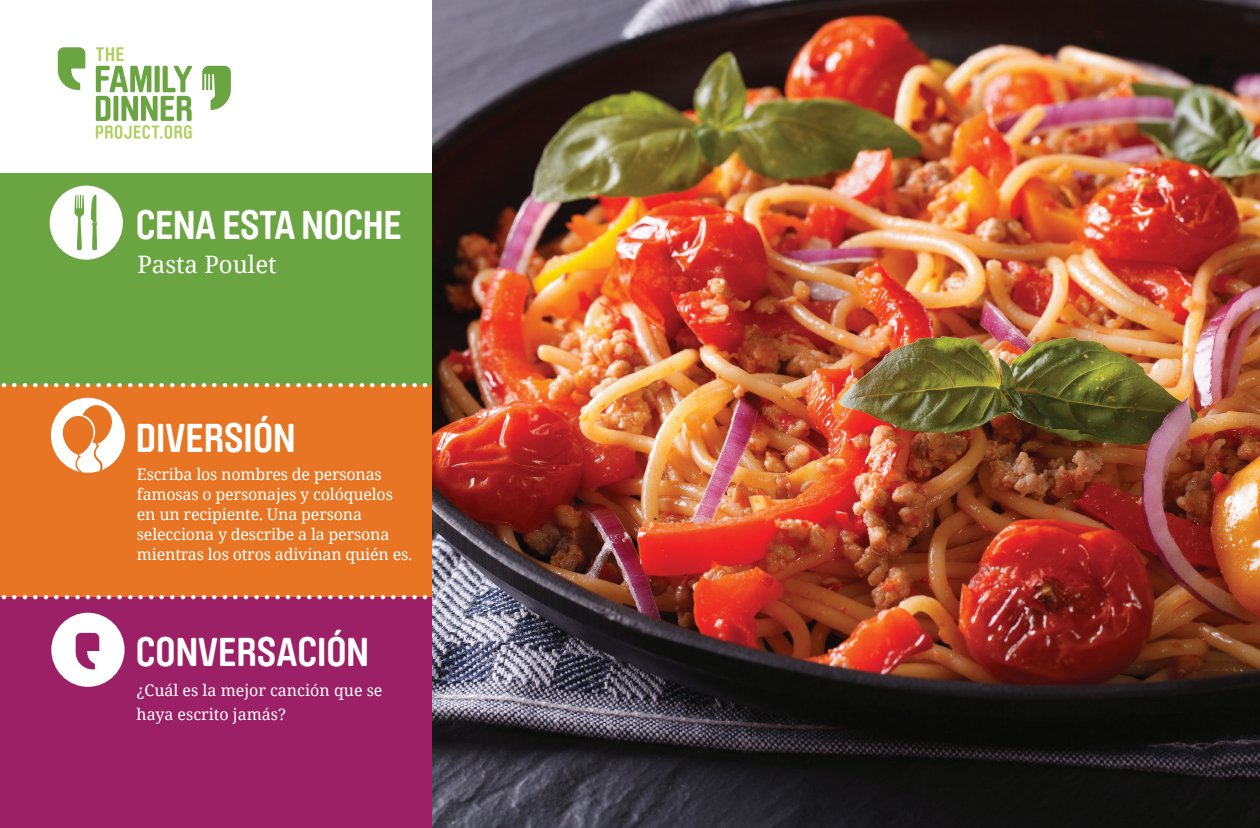
<style>
.page{position:relative;width:1260px;height:828px;background:#fff}
.page>*{position:absolute;margin:0;border:0;box-sizing:border-box;transform-origin:0 0}
.t1{font:700 40px "Brauer Neue";color:#fff}
.t2{font:700 26px "Clarendon";color:#fff}
.t3{font:24px "Noto Serif";color:#fff}
.t4{font:16px/20px "Noto Serif";letter-spacing:-.01em;color:#fff}
</style>
<div class="page">
<div style="left:0;top:174px;width:447px;height:212px;background:#6aa542"></div>
<div style="left:0;top:386px;width:447px;height:212px;background:#e77524"></div>
<div style="left:0;top:598px;width:447px;height:230px;background:#9c2066"></div>
<svg style="left:58px;top:47px;width:27px;height:43px"></svg>
<svg style="left:202px;top:66px;width:29px;height:44px"></svg>
<svg style="left:96px;top:47px;width:96px;height:92px"></svg>
<svg style="left:51px;top:398px;width:74px;height:75px"></svg>
<div style="left:51px;top:613px;width:74px;height:74px;background:#fff;border-radius:50%"></div>
<svg style="left:76px;top:633px;width:23px;height:36px"></svg>
<div style="left:50px;top:186px;width:73px;height:74px;background:#fff;border-radius:50%"></div>
<svg style="left:75px;top:195px;width:9px;height:55px"></svg>
<svg style="left:91px;top:195px;width:6px;height:55px"></svg>
<img style="left:432px;top:0;width:828px;height:828px">
<h1 class="t1" style="left:136px;top:202px;width:267px">CENA ESTA NOCHE</h1>
<h3 class="t3" style="left:137px;top:248px;width:141px">Pasta Poulet</h3>
<h2 class="t2" style="left:0;top:363px;width:431px">.........................................</h2>
<h1 class="t1" style="left:136px;top:415px;width:161px">DIVERSIÓN</h1>
<p class="t4" style="left:137px;top:464px;width:277px">Escriba los nombres de personas famosas o personajes y colóquelos en un recipiente. Una persona selecciona y describe a la persona mientras los otros adivinan quién es.</p>
<h2 class="t2" style="left:0;top:575px;width:431px">.........................................</h2>
<h1 class="t1" style="left:136px;top:629px;width:235px">CONVERSACIÓN</h1>
<p class="t4" style="left:137px;top:678px;width:247px;line-height:24px">¿Cuál es la mejor canción que se haya escrito jamás?</p>
</div>
